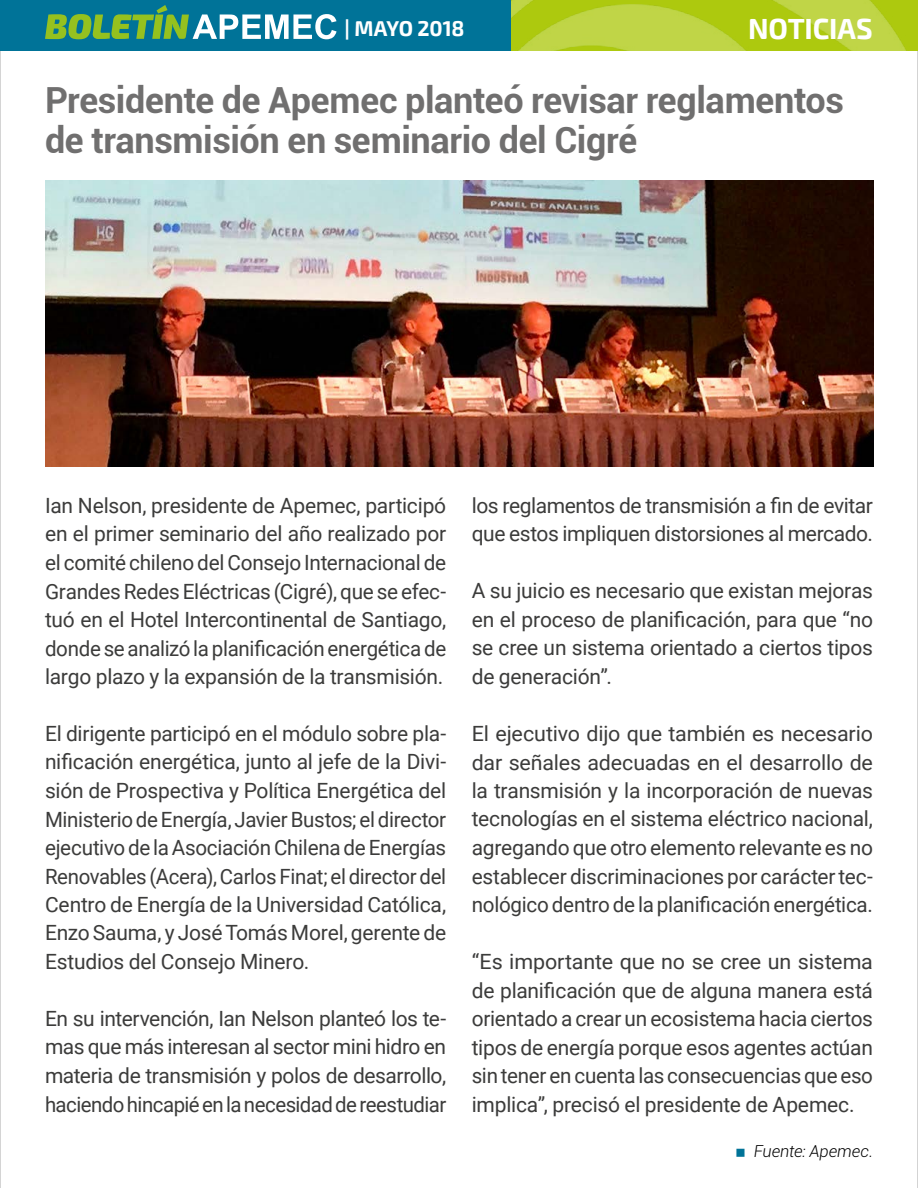
<style>
.page{position:relative;width:918px;height:1188px;background:#fff}
.page>*{position:absolute;margin:0;border:0;box-sizing:border-box;transform-origin:0 0}
.t1{font:700 36px/40.5px "Roboto";letter-spacing:-.01em;color:#706f6f}
.t2{font:700 28.5px "Exo 2";letter-spacing:-.005em;color:#fff}
.t3{font:21px/28.5px "Roboto";letter-spacing:-.015em;color:#3c3c3b;text-align:justify}
.t4{font:700 21px "Exo 2";letter-spacing:-.01em;color:#fff}
.t5{font:italic 300 16.5px "Roboto";color:#000}
</style>
<div class="page">
<div style="left:0;top:0;width:512px;height:51px;background:#007398"></div>
<img style="left:512px;top:0;width:406px;height:51px">
<svg style="left:45px;top:5px;width:292px;height:34px"></svg>
<img style="left:45px;top:180px;width:828px;height:287px">
<p class="t4" style="left:345px;top:16px;width:121px">| MAYO 2018</p>
<h2 class="t2" style="left:748px;top:12px;width:126px">NOTICIAS</h2>
<h1 class="t1" style="left:45px;top:78px;width:800px">Presidente de Apemec planteó revisar reglamentos de transmisión en seminario del Cigré</h1>
<p class="t3" style="left:45px;top:491px;width:403px">Ian Nelson, presidente de Apemec, participó en el primer seminario del año realizado por el comité chileno del Consejo Internacional de Grandes Redes Eléctricas (Cigré), que se efec&shy;tuó en el Hotel Intercontinental de Santiago, donde se analizó la planificación energética de largo plazo y la expansión de la transmisión.</p>
<p class="t3" style="left:45px;top:719px;width:403px">El dirigente participó en el módulo sobre pla&shy;nificación energética, junto al jefe de la Divi&shy;sión de Prospectiva y Política Energética del Ministerio de Energía, Javier Bustos; el director ejecutivo de la Asociación Chilena de Energías Renovables (Acera), Carlos Finat; el director del Centro de Energía de la Universidad Católica, Enzo Sauma, y José Tomás Morel, gerente de Estudios del Consejo Minero.</p>
<p class="t3" style="left:45px;top:1003px;width:403px">En su intervención, Ian Nelson planteó los te&shy;mas que más interesan al sector mini hidro en materia de transmisión y polos de desarrollo, haciendo hincapié en la necesidad de reestudiar</p>
<p class="t3" style="left:472px;top:491px;width:403px">los reglamentos de transmisión a fin de evitar que estos impliquen distorsiones al mercado.</p>
<p class="t3" style="left:472px;top:576px;width:403px">A su juicio es necesario que existan mejoras en el proceso de planificación, para que “no se cree un sistema orientado a ciertos tipos de generación”.</p>
<p class="t3" style="left:472px;top:719px;width:403px">El ejecutivo dijo que también es necesario dar señales adecuadas en el desarrollo de la transmisión y la incorporación de nuevas tecnologías en el sistema eléctrico nacional, agregando que otro elemento relevante es no establecer discriminaciones por carácter tec&shy;nológico dentro de la planificación energética.</p>
<p class="t3" style="left:472px;top:947px;width:403px">“Es importante que no se cree un sistema de planificación que de alguna manera está orientado a crear un ecosistema hacia ciertos tipos de energía porque esos agentes actúan sin tener en cuenta las consecuencias que eso implica”, precisó el presidente de Apemec.</p>
<p class="t5" style="left:754px;top:1139px;width:121px">Fuente: Apemec.</p>
</div>
